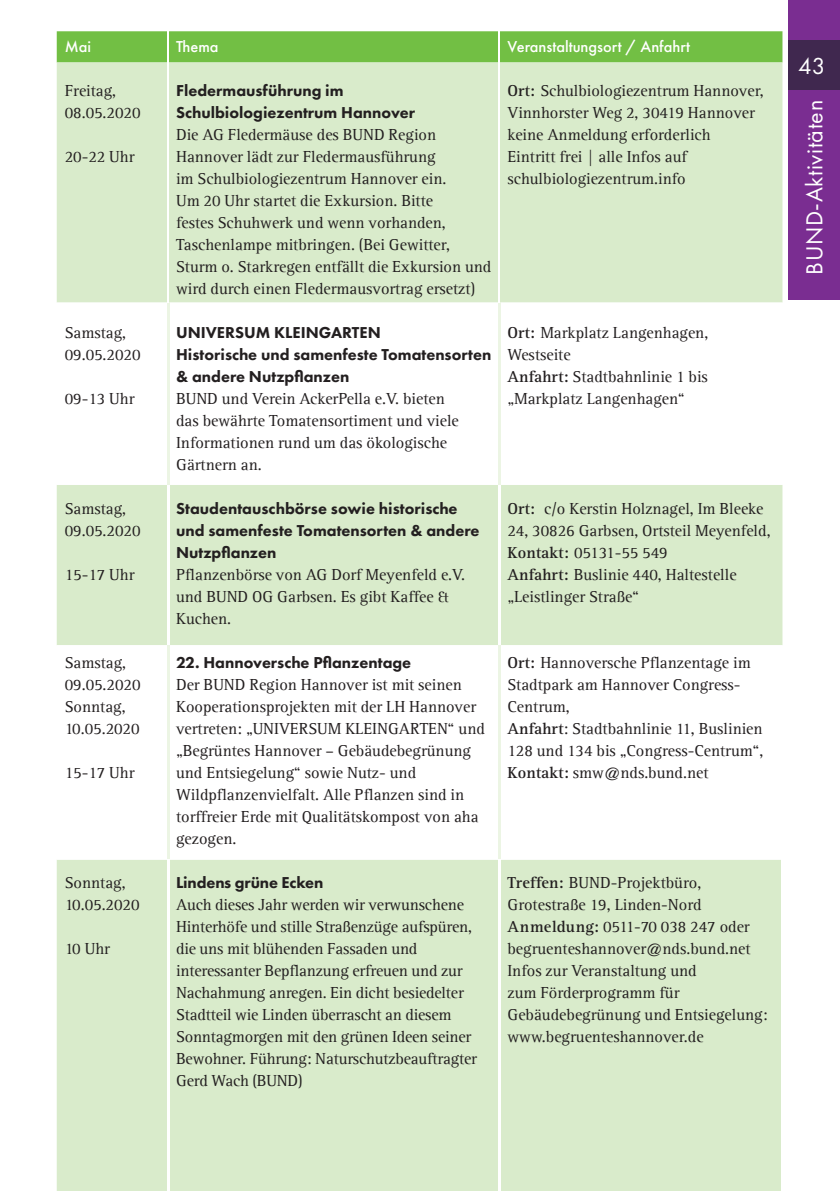
<style>
.page{position:relative;width:840px;height:1191px;background:#fff}
.page>*{position:absolute;margin:0;border:0;box-sizing:border-box;transform-origin:0 0}
.t1{font:24px "Futura PT";letter-spacing:.025em;color:#fff}
.t2{font:16.4px/22px "Agfa Rotis Serif";color:#231f20}
.t3{font:800 16.4px/22px "Futura PT";color:#231f20}
.t4{font:500 16.4px "Futura PT";color:#fff}
.s1{font-weight:700}
</style>
<div class="page">
<div style="left:57px;top:31px;width:725px;height:31px;background:#72bf44"></div>
<div style="left:57px;top:62px;width:725px;height:1129px;background:#d9ebcb"></div>
<svg style="left:57px;top:302px;width:725px;height:557px"></svg>
<hr style="left:167px;top:31px;width:2px;height:31px;background:#fff">
<hr style="left:498px;top:31px;width:2px;height:31px;background:#fff">
<hr style="left:167px;top:302px;width:2px;height:183px;background:#ecf5e4">
<hr style="left:498px;top:302px;width:2px;height:183px;background:#ecf5e4">
<hr style="left:167px;top:485px;width:2px;height:160px;background:#fff">
<hr style="left:498px;top:485px;width:2px;height:160px;background:#fff">
<hr style="left:167px;top:62px;width:2px;height:240px;background:#fff">
<hr style="left:498px;top:62px;width:2px;height:240px;background:#fff">
<hr style="left:167px;top:645px;width:2px;height:214px;background:#ecf5e4">
<hr style="left:498px;top:645px;width:2px;height:214px;background:#ecf5e4">
<hr style="left:167px;top:859px;width:2px;height:332px;background:#fff">
<hr style="left:498px;top:859px;width:2px;height:332px;background:#fff">
<hr style="left:781px;top:859px;width:2px;height:332px;background:#fff">
<div style="left:788px;top:0;width:51px;height:300px;background:#7a2d91"></div>
<div style="left:788px;top:40px;width:51px;height:49px;background:#40284f"></div>
<p class="t4" style="left:65px;top:37px;width:28px">Mai</p>
<p class="t4" style="left:176px;top:37px;width:44px">Thema</p>
<p class="t4" style="left:507px;top:37px;width:184px">Veranstaltungsort / Anfahrt</p>
<p class="t2" style="left:65px;top:80px;width:77px">Freitag,<br>08.05.2020</p>
<p class="t2" style="left:65px;top:146px;width:71px">20-22 Uhr</p>
<p class="t3" style="left:176px;top:80px;width:240px">Fledermausführung im<br>Schulbiologiezentrum Hannover</p>
<p class="t2" style="left:176px;top:124px;width:316px">Die AG Fledermäuse des BUND Region Hannover lädt zur Fledermausführung<br>im Schulbiologiezentrum Hannover ein.<br>Um 20 Uhr startet die Exkursion. Bitte<br>festes Schuhwerk und wenn vorhanden, Taschenlampe mitbringen. (Bei Gewitter, Sturm o. Starkregen entfällt die Exkursion und wird durch einen Fledermausvortrag ersetzt)</p>
<p class="t2" style="left:507px;top:80px;width:258px"><span class="s1">Ort:</span> Schulbiologiezentrum Hannover,<br>Vinnhorster Weg 2, 30419 Hannover keine Anmeldung erforderlich<br>Eintritt frei | alle Infos auf schulbiologiezentrum.info</p>
<p class="t2" style="left:65px;top:322px;width:77px">Samstag,<br>09.05.2020</p>
<p class="t2" style="left:65px;top:388px;width:71px">09-13 Uhr</p>
<p class="t3" style="left:176px;top:322px;width:317px">UNIVERSUM KLEINGARTEN<br>Historische und samenfeste Tomatensorten &amp; andere Nutzpflanzen</p>
<p class="t2" style="left:176px;top:388px;width:284px">BUND und Verein AckerPella e.V. bieten das bewährte Tomatensortiment und viele Informationen rund um das ökologische Gärtnern an.</p>
<p class="t2" style="left:507px;top:322px;width:202px"><span class="s1">Ort:</span> Markplatz Langenhagen,<br>Westseite<br><span class="s1">Anfahrt:</span> Stadtbahnlinie 1 bis „Markplatz Langenhagen“</p>
<p class="t2" style="left:65px;top:498px;width:77px">Samstag,<br>09.05.2020</p>
<p class="t2" style="left:65px;top:564px;width:71px">15-17 Uhr</p>
<p class="t3" style="left:176px;top:498px;width:305px">Staudentauschbörse sowie historische und samenfeste Tomatensorten &amp; andere<br>Nutzpflanzen</p>
<p class="t2" style="left:176px;top:564px;width:290px">Pflanzenbörse von AG Dorf Meyenfeld e.V. und BUND OG Garbsen. Es gibt Kaffee &amp;<br>Kuchen.</p>
<p class="t2" style="left:507px;top:498px;width:264px"><span class="s1">Ort:</span> c/o Kerstin Holznagel, Im Bleeke<br>24, 30826 Garbsen, Ortsteil Meyenfeld,<br><span class="s1">Kontakt:</span> 05131-55 549<br><span class="s1">Anfahrt:</span> Buslinie 440, Haltestelle „Leistlinger Straße“</p>
<p class="t2" style="left:65px;top:652px;width:77px">Samstag,<br>09.05.2020<br>Sonntag,<br>10.05.2020</p>
<p class="t2" style="left:65px;top:762px;width:71px">15-17 Uhr</p>
<p class="t3" style="left:176px;top:651px;width:236px">22. Hannoversche Pflanzentage</p>
<p class="t2" style="left:176px;top:674px;width:310px">Der BUND Region Hannover ist mit seinen Kooperationsprojekten mit der LH Hannover vertreten: „UNIVERSUM KLEINGARTEN“ und „Begrüntes Hannover – Gebäudebegrünung und Entsiegelung“ sowie Nutz- und Wildpflanzenvielfalt. Alle Pflanzen sind in torffreier Erde mit Qualitätskompost von aha gezogen.</p>
<p class="t2" style="left:507px;top:652px;width:257px"><span class="s1">Ort:</span> Hannoversche Pflanzentage im<br>Stadtpark am Hannover Congress-<br>Centrum,<br><span class="s1">Anfahrt</span>: Stadtbahnlinie 11, Buslinien<br>128 und 134 bis „Congress-Centrum“,<br><span class="s1">Kontakt:</span> smw@nds.bund.net</p>
<p class="t2" style="left:65px;top:872px;width:76px">Sonntag,<br>10.05.2020</p>
<p class="t2" style="left:65px;top:938px;width:47px">10 Uhr</p>
<p class="t3" style="left:176px;top:871px;width:149px">Lindens grüne Ecken</p>
<p class="t2" style="left:176px;top:894px;width:302px">Auch dieses Jahr werden wir verwunschene Hinterhöfe und stille Straßenzüge aufspüren, die uns mit blühenden Fassaden und interessanter Bepflanzung erfreuen und zur Nachahmung anregen. Ein dicht besiedelter Stadtteil wie Linden überrascht an diesem Sonntagmorgen mit den grünen Ideen seiner Bewohner. Führung: Naturschutzbeauftragter Gerd Wach (BUND)</p>
<p class="t2" style="left:507px;top:872px;width:261px"><span class="s1">Treffen:</span> BUND-Projektbüro,<br>Grotestraße 19, Linden-Nord<br><span class="s1">Anmeldung:</span> 0511-70 038 247 oder begruenteshannover@nds.bund.net<br>Infos zur Veranstaltung und<br>zum Förderprogramm für<br>Gebäudebegrünung und Entsiegelung: www.begruenteshannover.de</p>
<h1 class="t1" style="left:797px;top:52px;width:29px">43</h1>
<h1 class="t1" style="left:799px;top:275px;width:176px;rotate:-90deg">BUND-Aktivitäten</h1>
</div>
